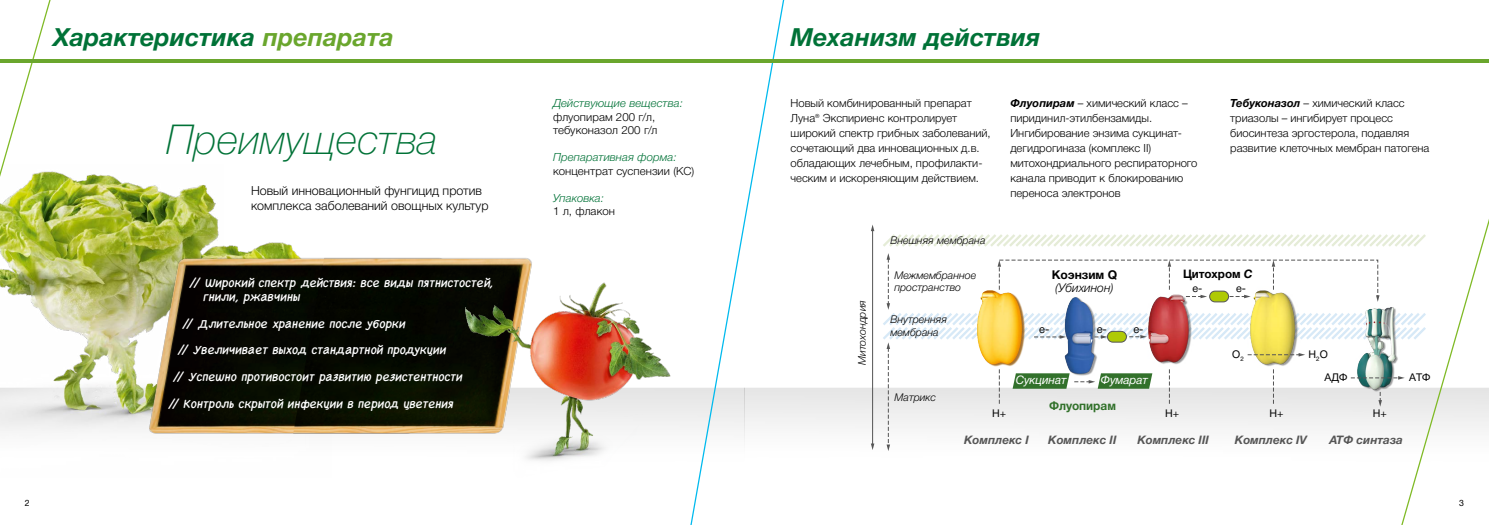
<style>
.page{position:relative;width:1489px;height:525px;background:#fff}
.page>*{position:absolute;margin:0;border:0;box-sizing:border-box;transform-origin:0 0}
.t1{font:italic 100 41.25px "Helvetica Neue Cyr";color:#007237}
.t2{font:italic 700 25px "Helvetica Neue Cyr";color:#007237}
.t3{font:300 12.5px/15px "Helvetica Neue Cyr";color:#000}
.t4{font:italic 12.25px/13.4px "Chalkboard SE";color:#fff}
.t5{font:italic 300 12.12px "Helvetica Neue Cyr";color:#000}
.t6{font:700 12.12px "Helvetica Neue Cyr";color:#32712b}
.t7{font:700 12.12px "Helvetica Neue Cyr";letter-spacing:-.005em;color:#000}
.t8{font:italic 700 11.75px "Helvetica Neue Cyr";letter-spacing:-.005em;color:#565656}
.t9{font:italic 11.75px "Helvetica Neue Cyr";color:#fff}
.t10{font:700 11.75px "Helvetica Neue Cyr";letter-spacing:-.005em;color:#000}
.t11{font:300 11.25px/15px "Helvetica Neue Cyr";color:#000}
.t12{font:italic 300 11.25px "Helvetica Neue Cyr";letter-spacing:.005em;color:#007237}
.t13{font:11px "Helvetica Neue Cyr";color:#000}
.t14{font:italic 300 10.62px/12.8px "Helvetica Neue Cyr";color:#000}
.t15{font:10.62px "Helvetica Neue Cyr";color:#000}
.t16{font:8.75px "Helvetica Neue Cyr";color:#000}
.s1{color:#6aa62d}
.s2{font-weight:700;font-style:italic}
.s3{font-style:italic}
</style>
<div class="page">
<img style="left:678px;top:369px;width:202px;height:76px">
<img style="left:0;top:172px;width:292px;height:260px">
<img style="left:134px;top:248px;width:157px;height:186px">
<img style="left:291px;top:248px;width:241px;height:186px">
<svg style="left:1401px;top:222px;width:87px;height:302px"></svg>
<svg style="left:0;top:0;width:55px;height:213px"></svg>
<svg style="left:687px;top:0;width:99px;height:524px"></svg>
<img style="left:458px;top:275px;width:220px;height:186px">
<hr style="left:872px;top:230px;width:1px;height:214px;background:#565656">
<svg style="left:871px;top:225px;width:3px;height:6px"></svg>
<svg style="left:870px;top:443px;width:4px;height:7px"></svg>
<svg style="left:880px;top:231px;width:548px;height:220px"></svg>
<hr style="left:0;top:59px;width:744px;height:4px;background:#6aa62d">
<hr style="left:744px;top:59px;width:744px;height:4px;background:#6aa62d">
<h2 class="t2" style="left:53px;top:24px;width:342px">Характеристика <span class="s1">препарата</span></h2>
<h1 class="t1" style="left:167px;top:116px;width:273px">Преимущества</h1>
<p class="t3" style="left:251px;top:183px;width:239px">Новый инновационный фунгицид против комплекса заболеваний овощных культур</p>
<p class="t4" style="left:203px;top:276px;width:295px;text-indent:-14px">// Широкий спектр действия: все виды пятнистостей, гнили, ржавчины</p>
<p class="t4" style="left:182px;top:316px;width:228px">// Длительное хранение после уборки</p>
<p class="t4" style="left:177px;top:342px;width:274px">// Увеличивает выход стандартной продукции</p>
<p class="t4" style="left:172px;top:369px;width:295px">// Успешно противостоит развитию резистентности</p>
<p class="t4" style="left:168px;top:396px;width:290px">// Контроль скрытой инфекции в период цветения</p>
<p class="t12" style="left:553px;top:97px;width:131px">Действующие вещества:</p>
<p class="t11" style="left:553px;top:110px;width:106px;line-height:13.5px">флуопирам 200 г/л, тебуконазол 200 г/л</p>
<p class="t12" style="left:553px;top:151px;width:125px">Препаративная форма:</p>
<p class="t11" style="left:553px;top:163px;width:143px">концентрат суспензии (КС)</p>
<p class="t12" style="left:553px;top:192px;width:53px">Упаковка:</p>
<p class="t11" style="left:553px;top:204px;width:63px">1 л, флакон</p>
<h2 class="t2" style="left:790px;top:24px;width:251px">Механизм действия</h2>
<p class="t11" style="left:790px;top:96px;width:202px">Новый комбинированный препарат Луна® Экспириенс контролирует широкий спектр грибных заболеваний, сочетающий два инновационных д.в. обладающих лечебным, профилакти&shy;ческим и искореняющим действием.</p>
<p class="t11" style="left:1010px;top:96px;width:188px"><span class="s2">Флуопирам</span> – химический класс – пиридинил-этилбензамиды.<br>Ингибирование энзима сукцинат&shy;дегидрогиназа (комплекс II) митохондриального респираторного канала приводит к блокированию переноса электронов</p>
<p class="t11" style="left:1230px;top:96px;width:201px"><span class="s2">Тебуконазол</span> – химический класс триазолы – ингибирует процесс биосинтеза эргостерола, подавляя развитие клеточных мембран патогена</p>
<p class="t14" style="left:855px;top:364px;width:66px;rotate:-90deg">Митохондрия</p>
<p class="t14" style="left:890px;top:233px;width:97px">Внешняя мембрана</p>
<p class="t14" style="left:894px;top:268px;width:83px">Межмембранное пространство</p>
<p class="t14" style="left:890px;top:312px;width:58px">Внутренняя мембрана</p>
<p class="t7" style="left:1051px;top:267px;width:67px">Коэнзим Q</p>
<p class="t5" style="left:1055px;top:281px;width:60px">(Убихинон)</p>
<p class="t13" style="left:1039px;top:323px;width:12px">e-</p>
<p class="t13" style="left:1096px;top:323px;width:12px">e-</p>
<p class="t13" style="left:1133px;top:323px;width:12px">e-</p>
<p class="t10" style="left:1182px;top:267px;width:71px">Цитохром <span class="s3">С</span></p>
<p class="t15" style="left:1192px;top:283px;width:11px">e-</p>
<p class="t15" style="left:1235px;top:283px;width:11px">e-</p>
<p class="t15" style="left:1232px;top:348px;width:13px">O<sub>2</sub></p>
<p class="t15" style="left:1308px;top:348px;width:21px">H<sub>2</sub>O</p>
<p class="t9" style="left:1015px;top:373px;width:52px">Сукцинат</p>
<p class="t9" style="left:1100px;top:373px;width:49px">Фумарат</p>
<p class="t15" style="left:1324px;top:371px;width:24px">AДФ</p>
<p class="t15" style="left:1408px;top:371px;width:23px">ATФ</p>
<p class="t14" style="left:894px;top:391px;width:43px">Матрикс</p>
<p class="t6" style="left:1049px;top:399px;width:68px">Флуопирам</p>
<p class="t15" style="left:1372px;top:407px;width:16px">H+</p>
<p class="t15" style="left:992px;top:407px;width:16px">H+</p>
<p class="t15" style="left:1165px;top:407px;width:16px">H+</p>
<p class="t15" style="left:1269px;top:407px;width:16px">H+</p>
<p class="t8" style="left:964px;top:433px;width:66px">Комплекс I</p>
<p class="t8" style="left:1048px;top:433px;width:70px">Комплекс II</p>
<p class="t8" style="left:1137px;top:433px;width:73px">Комплекс III</p>
<p class="t8" style="left:1234px;top:433px;width:74px">Комплекс IV</p>
<p class="t8" style="left:1329px;top:433px;width:75px">ATФ синтаза</p>
<p class="t16" style="left:25px;top:498px;width:6px">2</p>
<p class="t16" style="left:1459px;top:498px;width:6px">3</p>
</div>
